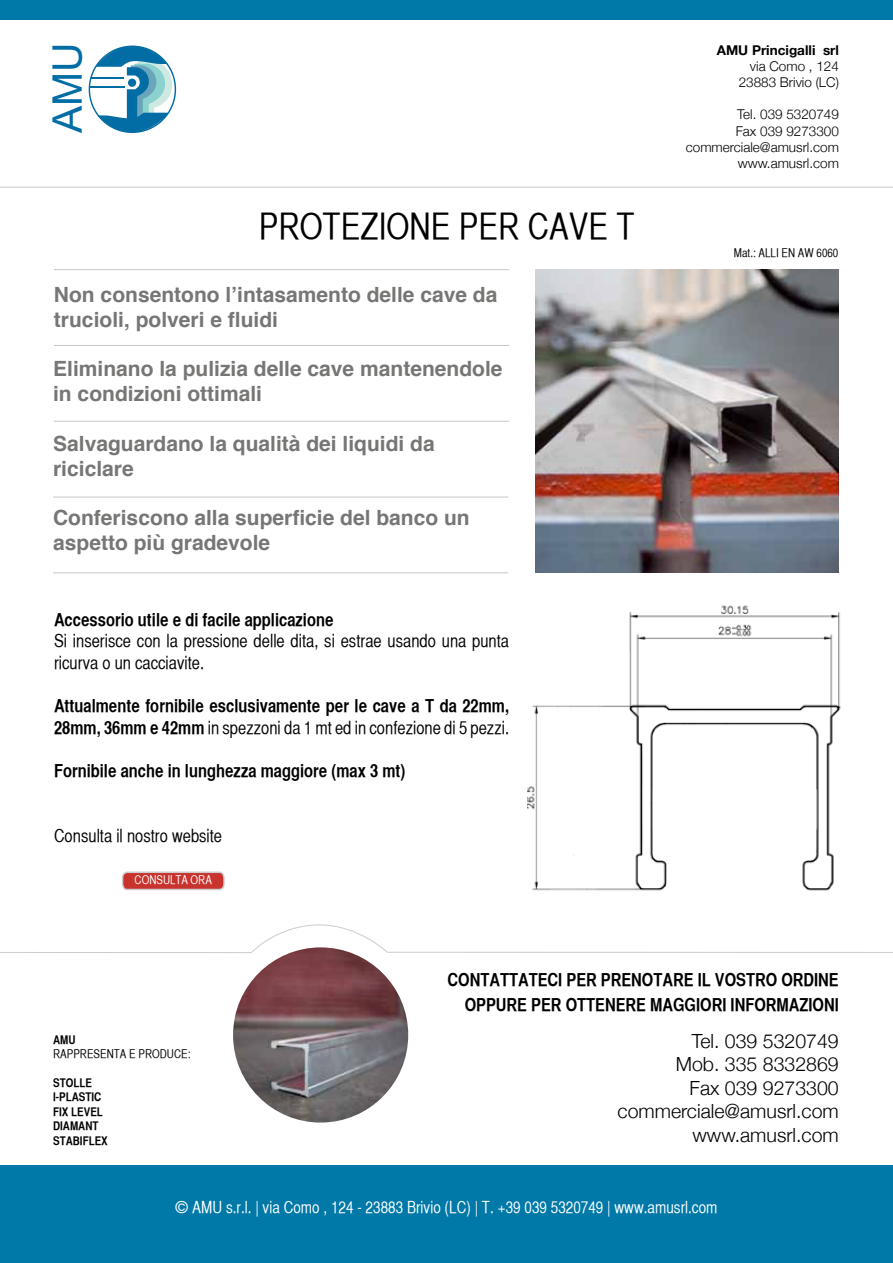
<style>
.page{position:relative;width:893px;height:1263px;background:#fff}
.page>*{position:absolute;margin:0;border:0;box-sizing:border-box;transform-origin:0 0}
.t1{font:40.8px "Arial";color:#026da5}
.t2{font:36px "Helvetica CY Plain";color:#000}
.t3{font:700 21px/25.2px "Helvetica";color:#777675}
.t4{font:300 19.5px/23.4px "Helvetica Neue";color:#000;text-align:right}
.t5{font:18px/25.2px "Helvetica CY Bold";color:#000;text-align:right}
.t6{font:18px/21.6px "Helvetica CY Plain";color:#000}
.t7{font:16.5px "Helvetica CY Plain";color:#fff}
.t8{font:300 13.5px/16.2px "Helvetica Neue";color:#000;text-align:right}
.t9{font:700 13.5px "Helvetica Neue";color:#000}
.t10{font:12px/14.4px "Helvetica CY Bold";color:#000}
.t11{font:12px "Helvetica CY Plain";color:#000}
.t12{font:12px "Helvetica CY Plain";color:#fff}
.s1{font-family:"Helvetica CY Bold"}
</style>
<div class="page">
<svg style="left:90px;top:47px;width:85px;height:85px"></svg>
<svg style="left:96px;top:46px;width:76px;height:86px"></svg>
<hr style="left:92px;top:77px;width:32px;height:2px;background:#026da5">
<hr style="left:90px;top:86px;width:34px;height:2px;background:#026da5">
<div style="left:0;top:1166px;width:893px;height:97px;background:#0079a8"></div>
<div style="left:0;top:0;width:893px;height:19px;background:#0079a8"></div>
<hr style="left:0;top:187px;width:893px;height:1px;background:#cdcbcb">
<img style="left:536px;top:269px;width:303px;height:304px">
<hr style="left:54px;top:345px;width:455px;height:1px;background:#c8c6c5">
<hr style="left:54px;top:269px;width:455px;height:1px;background:#c8c6c5">
<hr style="left:54px;top:421px;width:455px;height:1px;background:#c8c6c5">
<hr style="left:53px;top:497px;width:455px;height:1px;background:#c8c6c5">
<hr style="left:53px;top:573px;width:455px;height:1px;background:#c8c6c5">
<img style="left:527px;top:605px;width:314px;height:286px">
<img style="left:233px;top:947px;width:175px;height:175px;border-radius:88px">
<svg style="left:0;top:924px;width:893px;height:29px"></svg>
<svg style="left:122px;top:871px;width:103px;height:20px;background:#cd5c58"></svg>
<h1 class="t1" style="left:41px;top:133px;width:92px;rotate:-90deg">AMU</h1>
<h2 class="t2" style="left:259px;top:206px;width:377px">PROTEZIONE PER CAVE T</h2>
<p class="t3" style="left:54px;top:282px;width:445px">Non consentono l’intasamento delle cave da trucioli, polveri e fluidi</p>
<p class="t3" style="left:53px;top:356px;width:451px">Eliminano la pulizia delle cave mantenendole in condizioni ottimali</p>
<p class="t3" style="left:53px;top:431px;width:383px">Salvaguardano la qualità dei liquidi da riciclare</p>
<p class="t3" style="left:53px;top:505px;width:418px">Conferiscono alla superficie del banco un aspetto più gradevole</p>
<p class="t5" style="left:54px;top:606px;width:281px">Accessorio utile e di facile applicazione</p>
<p class="t6" style="left:54px;top:630px;width:457px">Si inserisce con la pressione delle dita, si estrae usando una punta ricurva o un cacciavite.</p>
<p class="t5" style="left:54px;top:693px;width:457px">Attualmente fornibile esclusivamente per le cave a T da 22mm,</p>
<p class="t6" style="left:54px;top:716px;width:457px"><span class="s1">28mm, 36mm e 42mm</span> in spezzoni da 1 mt ed in confezione di 5 pezzi.</p>
<p class="t5" style="left:54px;top:758px;width:353px">Fornibile anche in lunghezza maggiore (max 3 mt)</p>
<p class="t6" style="left:54px;top:824px;width:170px">Consulta il nostro website</p>
<p class="t12" style="left:135px;top:873px;width:79px">CONSULTA ORA</p>
<p class="t9" style="left:717px;top:41px;width:124px">AMU Princigalli srl</p>
<p class="t8" style="left:739px;top:58px;width:102px">via Como , 124<br>23883 Brivio (LC)</p>
<p class="t8" style="left:686px;top:106px;width:155px">Tel. 039 5320749<br>Fax 039 9273300 commerciale@amusrl.com www.amusrl.com</p>
<p class="t11" style="left:734px;top:246px;width:106px">Mat.: ALLI EN AW 6060</p>
<p class="t10" style="left:53px;top:1032px;width:24px">AMU</p>
<p class="t11" style="left:53px;top:1047px;width:139px">RAPPRESENTA E PRODUCE:</p>
<p class="t10" style="left:53px;top:1075px;width:56px">STOLLE<br>I-PLASTIC<br>FIX LEVEL<br>DIAMANT<br>STABIFLEX</p>
<p class="t5" style="left:448px;top:966px;width:393px">CONTATTATECI PER PRENOTARE IL VOSTRO ORDINE<br>OPPURE PER OTTENERE MAGGIORI INFORMAZIONI</p>
<p class="t4" style="left:618px;top:1029px;width:223px">Tel. 039 5320749<br>Mob. 335 8332869<br>Fax 039 9273300 commerciale@amusrl.com www.amusrl.com</p>
<p class="t7" style="left:175px;top:1198px;width:544px">© AMU s.r.l. | via Como , 124 - 23883 Brivio (LC) | T. +39 039 5320749 | www.amusrl.com</p>
</div>
